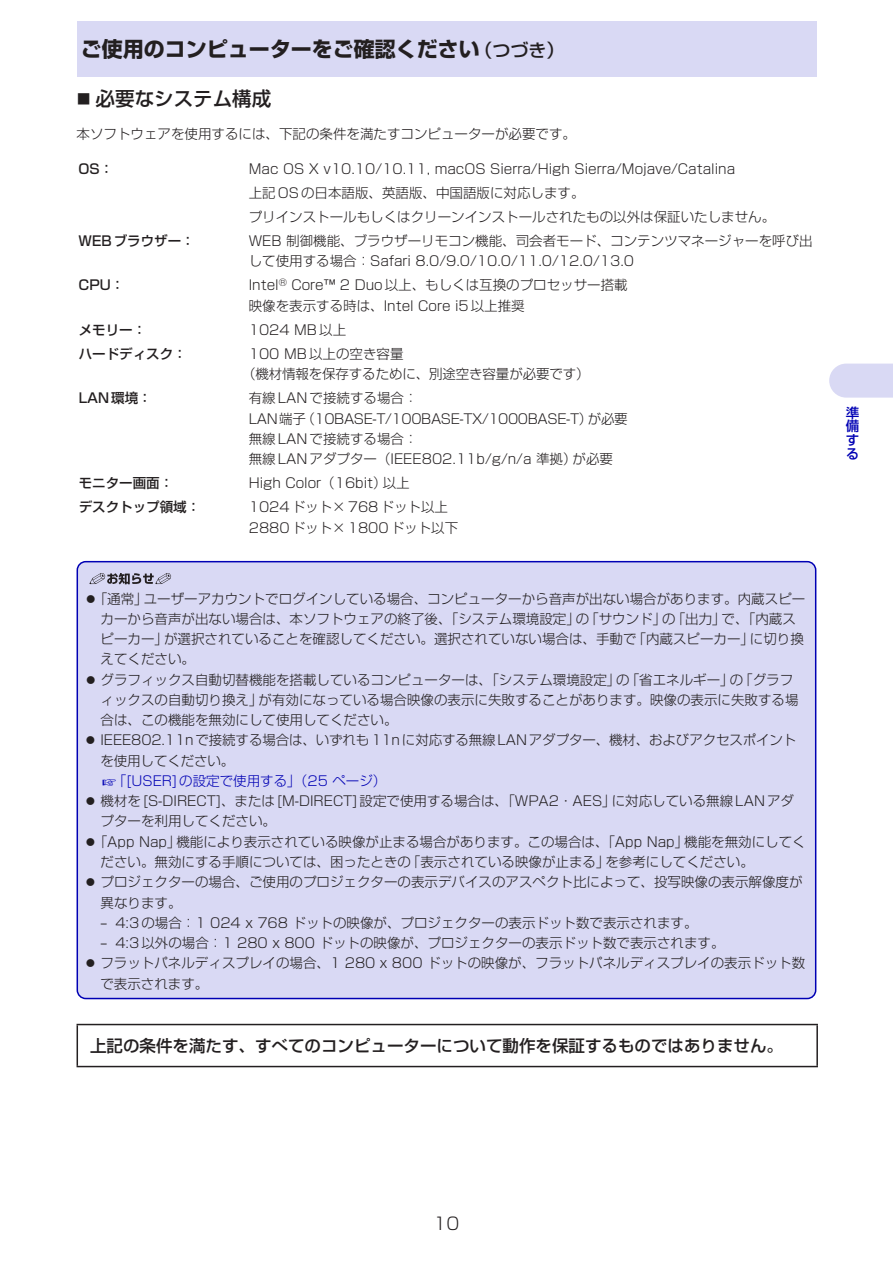
<style>
.page{position:relative;width:893px;height:1263px;background:#fff}
.page>*{position:absolute;margin:0;border:0;box-sizing:border-box;transform-origin:0 0}
.t1{font:700 21px "Shin Go Pro";color:#231f20}
.t2{font:500 19.5px "Shin Go Pro";color:#231f20}
.t3{font:300 16.95px "Shin Go Pro";color:#231f20}
.t4{font:500 16.5px "Shin Go Pro";color:#231f20}
.t5{font:300 13.5px/20.2px "Shin Go Pro";color:#231f20}
.t6{font:500 13.5px "Shin Go Pro";color:#231f20}
.t7{font:300 13.5px "Shin Go Pro";color:#0000b4}
.t8{font:500 13.5px/13.5px "Shin Go Pro";color:#0000b4;text-align:justify}
.s1{font-weight:500;font-size:18px}
.s2{font-weight:400}
</style>
<div class="page">
<svg style="left:829px;top:364px;width:64px;height:34px;background:#dbdbf4"></svg>
<div style="left:77px;top:21px;width:739px;height:56px;background:#d9d9f4"></div>
<div style="left:77px;top:562px;width:739px;height:436px;background:#d9d9f4;border-radius:9px"></div>
<svg style="left:90px;top:573px;width:81px;height:11px"></svg>
<div style="left:77px;top:561px;width:739px;height:438px;border:2px solid #0000b4;border-radius:9px"></div>
<hr style="left:77px;top:1024px;width:741px;height:1px;background:#231f20">
<hr style="left:77px;top:1025px;width:1px;height:41px;background:#231f20">
<hr style="left:816px;top:1025px;width:2px;height:41px;background:#231f20">
<hr style="left:77px;top:1066px;width:741px;height:1px;background:#231f20">
<h1 class="t1" style="left:81px;top:32px;width:485px">ご使用のコンピューターをご確認ください<span class="s1">（つづき）</span></h1>
<h2 class="t2" style="left:96px;top:83px;width:177px">必要なシステム構成</h2>
<p class="t5" style="left:77px;top:122px;width:501px">本ソフトウェアを使用するには、下記の条件を満たすコンピューターが必要です。</p>
<p class="t6" style="left:79px;top:157px;width:36px">OS：</p>
<p class="t5" style="left:249px;top:155px;width:528px;line-height:24.2px">Mac OS X v10.10/10.11, macOS Sierra/High Sierra/Mojave/Catalina<br>上記OSの日本語版、英語版、中国語版に対応します。<br>プリインストールもしくはクリーンインストールされたもの以外は保証いたしません。</p>
<p class="t6" style="left:79px;top:230px;width:118px">WEBブラウザー：</p>
<p class="t5" style="left:249px;top:229px;width:565px">WEB 制御機能、ブラウザーリモコン機能、司会者モード、コンテンツマネージャーを呼び出して使用する場合：Safari 8.0/9.0/10.0/11.0/12.0/13.0</p>
<p class="t6" style="left:79px;top:274px;width:47px">CPU：</p>
<p class="t5" style="left:249px;top:274px;width:380px">Intel<sup>®</sup> Core™ 2 Duo以上、もしくは互換のプロセッサー搭載映像を表示する時は、Intel Core i5以上推奨</p>
<p class="t6" style="left:79px;top:319px;width:69px">メモリー：</p>
<p class="t5" style="left:249px;top:318px;width:99px">1024 MB以上</p>
<p class="t6" style="left:79px;top:343px;width:109px">ハードディスク：</p>
<p class="t5" style="left:242px;top:342px;width:349px;text-indent:7px">100 MB以上の空き容量<br>（機材情報を保存するために、別途空き容量が必要です）</p>
<p class="t6" style="left:79px;top:387px;width:75px">LAN環境：</p>
<p class="t5" style="left:249px;top:386px;width:380px">有線LANで接続する場合：<br>LAN端子（10BASE-T/100BASE-TX/1000BASE-T）が必要無線LANで接続する場合：<br>無線LANアダプター（IEEE802.11b/g/n/a 準拠）が必要</p>
<p class="t6" style="left:79px;top:472px;width:96px">モニター画面：</p>
<p class="t5" style="left:249px;top:471px;width:162px">High Color（16bit）以上</p>
<p class="t6" style="left:79px;top:496px;width:123px">デスクトップ領域：</p>
<p class="t5" style="left:249px;top:495px;width:211px">1024ドット×768ドット以上<br>2880ドット×1800ドット以下</p>
<p class="t5" style="left:101px;top:587px;width:706px;text-indent:-7px">「通常」ユーザーアカウントでログインしている場合、コンピューターから音声が出ない場合があります。内蔵スピーカーから音声が出ない場合は、本ソフトウェアの終了後、「システム環境設定」の「サウンド」の「出力」で、「内蔵スピーカー」が選択されていることを確認してください。選択されていない場合は、手動で「内蔵スピーカー」に切り換えてください。<br>グラフィックス自動切替機能を搭載しているコンピューターは、「システム環境設定」の「省エネルギー」の「グラフィックスの自動切り換え」が有効になっている場合映像の表示に失敗することがあります。映像の表示に失敗する場合は、この機能を無効にして使用してください。<br>IEEE802.11nで接続する場合は、いずれも11nに対応する無線LANアダプター、機材、およびアクセスポイントを使用してください。</p>
<p class="t7" style="left:113px;top:770px;width:275px">「[USER]の設定で使用する」（25 ページ）</p>
<p class="t5" style="left:101px;top:789px;width:695px">機材を[S-DIRECT]、または[M-DIRECT]設定で使用する場合は、「WPA2・AES」に対応している無線LANアダ</p>
<p class="t5" style="left:101px;top:809px;width:177px">プターを利用してください。</p>
<p class="t5" style="left:94px;top:830px;width:713px">「App Nap」機能により表示されている映像が止まる場合があります。この場合は、「App Nap」機能を無効にしてく</p>
<p class="t5" style="left:101px;top:850px;width:655px">ださい。無効にする手順については、困ったときの「表示されている映像が止まる」を参考にしてください。</p>
<p class="t5" style="left:100px;top:870px;width:703px">プロジェクターの場合、ご使用のプロジェクターの表示デバイスのアスペクト比によって、投写映像の表示解像度が</p>
<p class="t5" style="left:100px;top:890px;width:82px">異なります。</p>
<p class="t5" style="left:100px;top:911px;width:599px"><span class="s2">–</span> 4:3の場合：1 024 x 768 ドットの映像が、プロジェクターの表示ドット数で表示されます。</p>
<p class="t5" style="left:100px;top:931px;width:706px"><span class="s2">–</span> 4:3以外の場合：1 280 x 800 ドットの映像が、プロジェクターの表示ドット数で表示されます。<br>フラットパネルディスプレイの場合、1 280 x 800 ドットの映像が、フラットパネルディスプレイの表示ドット数で表示されます。</p>
<p class="t4" style="left:90px;top:1032px;width:694px">上記の条件を満たす、すべてのコンピューターについて動作を保証するものではありません。</p>
<p class="t8" style="left:846px;top:404px;width:15px">準備する</p>
<p class="t3" style="left:434px;top:1209px;width:27px">10</p>
</div>
